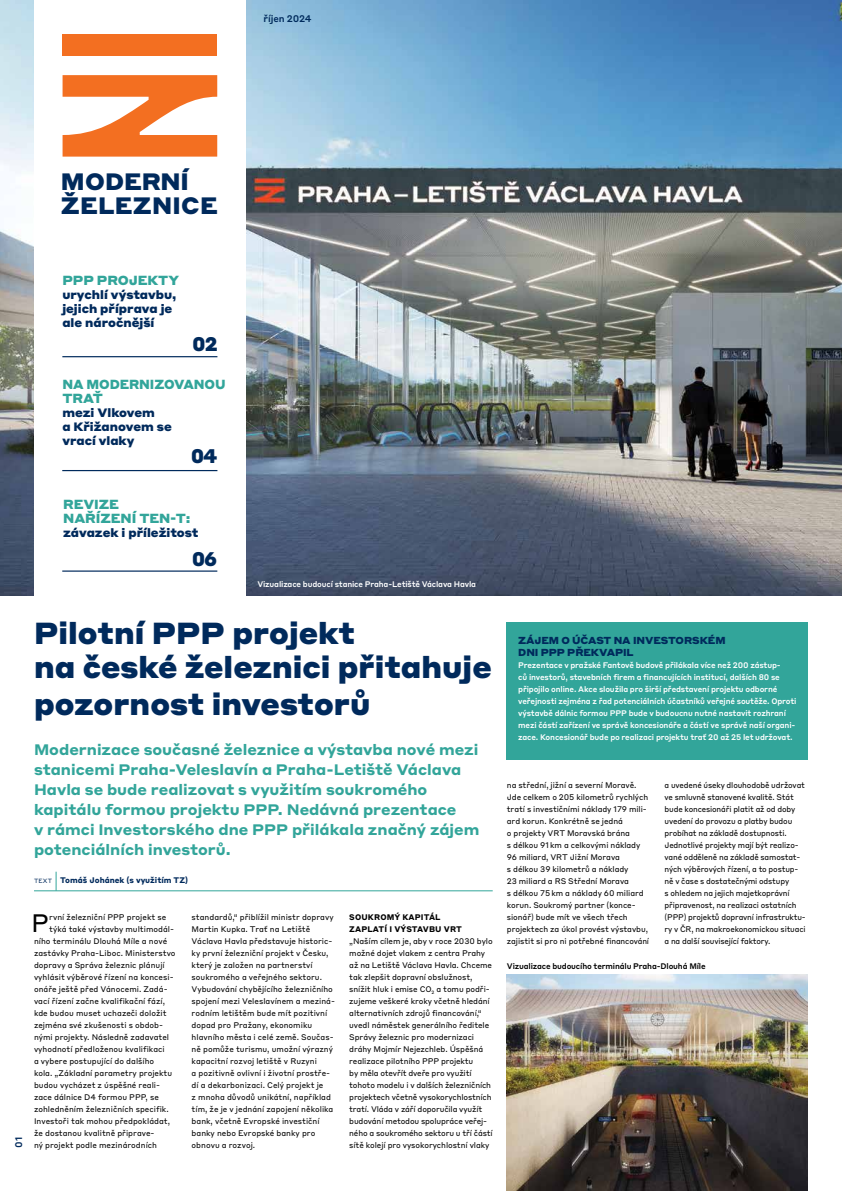
<style>
.page{position:relative;width:842px;height:1191px;background:#fff}
.page>*{position:absolute;margin:0;border:0;box-sizing:border-box;transform-origin:0 0}
.t1{font:900 30px/34px "Styrene A";color:#002a5c}
.t2{font:24.9px "Styrene B";color:#000}
.t3{font:900 23.4px/24.8px "Styrene A";letter-spacing:.01em;color:#002a5c}
.t4{font:900 19.4px "Styrene A";color:#002a5c}
.t5{font:700 15px/20px "Styrene A";color:#32a59a}
.t6{font:900 13px/14px "Styrene A";letter-spacing:-.01em;color:#32a59a}
.t7{font:900 13px/14px "Styrene A";letter-spacing:-.01em;color:#32a59a;scale:.96 1}
.t8{font:900 12px/14px "Styrene A";color:#002a5c}
.t9{font:900 10px/12px "Styrene A";letter-spacing:-.01em;color:#002a5c}
.t10{font:500 9.5px "Styrene B";letter-spacing:-.015em;color:#002a5c}
.t11{font:8px/12px "Styrene B";letter-spacing:-.01em;color:#000}
.t12{font:500 8px/12px "Styrene B";letter-spacing:-.02em;color:#fff}
.t13{font:500 8px "Styrene B";letter-spacing:-.02em;color:#000}
.t14{font:700 8px/12px "Styrene B";letter-spacing:.01em;color:#000}
.t15{font:700 8px "Styrene B";color:#002a5c}
.s1{font-weight:400;font-size:6px}
</style>
<div class="page">
<img style="left:0;top:0;width:842px;height:595px">
<img style="left:507px;top:974px;width:301px;height:217px">
<div style="left:34px;top:0;width:212px;height:599px;background:#fff"></div>
<hr style="left:34px;top:890px;width:459px;height:1px;background:#32a59a">
<svg style="left:56px;top:871px;width:1px;height:19px"></svg>
<hr style="left:62px;top:470px;width:155px;height:1px;background:#002a5c">
<hr style="left:62px;top:570px;width:155px;height:1px;background:#002a5c">
<hr style="left:62px;top:356px;width:155px;height:1px;background:#002a5c">
<svg style="left:63px;top:75px;width:154px;height:82px"></svg>
<div style="left:63px;top:34px;width:154px;height:22px;background:#f36f21"></div>
<div style="left:507px;top:622px;width:301px;height:138px;background:#32a59a"></div>
<p class="t10" style="left:264px;top:11px;width:49px">říjen 2024</p>
<h3 class="t3" style="left:61px;top:166px;width:158px">MODERNÍ<br>ŽELEZNICE</h3>
<h3 class="t6" style="left:62px;top:272px;width:118px">PPP PROJEKTY</h3>
<h3 class="t8" style="left:62px;top:287px;width:116px">urychlí výstavbu, jejich příprava je ale náročnější</h3>
<h3 class="t4" style="left:192px;top:327px;width:27px">02</h3>
<h3 class="t7" style="left:62px;top:375px;width:172px">NA MODERNIZOVANOU<br>TRAŤ</h3>
<h3 class="t8" style="left:62px;top:404px;width:111px">mezi Vlkovem<br>a Křižanovem se vrací vlaky</h3>
<h3 class="t4" style="left:191px;top:439px;width:28px">04</h3>
<h3 class="t6" style="left:63px;top:496px;width:129px">REVIZE<br>NAŘÍZENÍ TEN-T:</h3>
<h3 class="t8" style="left:63px;top:524px;width:137px">závazek i příležitost</h3>
<h3 class="t4" style="left:192px;top:542px;width:27px">06</h3>
<p class="t12" style="left:257px;top:578px;width:220px">Vizualizace budoucí stanice Praha-Letiště Václava Havla</p>
<p class="t10" style="left:11px;top:1147px;width:12px;rotate:-90deg">01</p>
<h1 class="t1" style="left:34px;top:613px;width:459px">Pilotní PPP projekt<br>na české železnici přitahuje</h1>
<h1 class="t1" style="left:34px;top:684px;width:338px">pozornost investorů</h1>
<p class="t5" style="left:34px;top:738px;width:447px">Modernizace současné železnice a výstavba nové mezi stanicemi Praha-Veleslavín a Praha-Letiště Václava Havla se bude realizovat s využitím soukromého kapitálu formou projektu PPP. Nedávná prezentace<br>v rámci Investorského dne PPP přilákala značný zájem potenciálních investorů.</p>
<p class="t15" style="left:34px;top:873px;width:155px"><span class="s1">TEXT</span> Tomáš Johánek (s využitím TZ)</p>
<h2 class="t2" style="left:31px;top:901px;width:20px">P</h2>
<p class="t11" style="left:49px;top:910px;width:118px">rvní železniční PPP projekt se</p>
<p class="t11" style="left:192px;top:910px;width:145px">standardů,“ přiblížil ministr dopravy Martin Kupka. Trať na Letiště Václava Havla představuje historic&shy;ky první železniční projekt v Česku, který je založen na partnerství soukromého a veřejného sektoru.<br>Vybudování chybějícího železničního spojení mezi Veleslavínem a meziná&shy;rodním letištěm bude mít pozitivní dopad pro Pražany, ekonomiku hlavního města i celé země. Součas&shy;ně pomůže turismu, umožní výrazný kapacitní rozvoj letiště v Ruzyni<br>a pozitivně ovlivní i životní prostře&shy;dí a dekarbonizaci. Celý projekt je<br>z mnoha důvodů unikátní, například tím, že je v jednání zapojení několika bank, včetně Evropské investiční banky nebo Evropské banky pro obnovu a rozvoj.</p>
<p class="t14" style="left:349px;top:910px;width:114px">SOUKROMÝ KAPITÁL<br>ZAPLATÍ I VÝSTAVBU VRT</p>
<p class="t11" style="left:49px;top:922px;width:126px">týká také výstavby multimodál-</p>
<p class="t11" style="left:34px;top:934px;width:135px">ního terminálu Dlouhá Míle a nové</p>
<p class="t11" style="left:34px;top:946px;width:143px">zastávky Praha-Liboc. Ministerstvo</p>
<p class="t11" style="left:34px;top:958px;width:132px">dopravy a Správa železnic plánují</p>
<p class="t11" style="left:34px;top:970px;width:141px">vyhlásit výběrové řízení na koncesi-</p>
<p class="t11" style="left:34px;top:982px;width:135px">onáře ještě před Vánocemi. Zadá-</p>
<p class="t11" style="left:34px;top:994px;width:133px">vací řízení začne kvalifikační fází,</p>
<p class="t11" style="left:34px;top:1006px;width:134px">kde budou muset uchazeči doložit</p>
<p class="t11" style="left:34px;top:1018px;width:131px">zejména své zkušenosti s obdob-</p>
<p class="t11" style="left:34px;top:1030px;width:137px">nými projekty. Následně zadavatel</p>
<p class="t11" style="left:34px;top:1042px;width:132px">vyhodnotí předloženou kvalifikaci</p>
<p class="t11" style="left:34px;top:1054px;width:122px">a vybere postupující do dalšího</p>
<p class="t11" style="left:34px;top:1066px;width:140px">kola. „Základní parametry projektu</p>
<p class="t11" style="left:34px;top:1078px;width:128px">budou vycházet z úspěšné reali-</p>
<p class="t11" style="left:34px;top:1090px;width:126px">zace dálnice D4 formou PPP, se</p>
<p class="t11" style="left:34px;top:1102px;width:136px">zohledněním železničních specifik.</p>
<p class="t11" style="left:34px;top:1114px;width:137px">Investoři tak mohou předpokládat,</p>
<p class="t11" style="left:34px;top:1126px;width:122px">že dostanou kvalitně připrave-</p>
<p class="t11" style="left:34px;top:1138px;width:125px">ný projekt podle mezinárodních</p>
<p class="t11" style="left:349px;top:934px;width:145px">„Naším cílem je, aby v roce 2030 bylo možné dojet vlakem z centra Prahy až na Letiště Václava Havla. Chceme tak zlepšit dopravní obslužnost, snížit hluk i emise CO<sub>2</sub> a tomu podři&shy;zujeme veškeré kroky včetně hledání alternativních zdrojů financování,“ uvedl náměstek generálního ředitele Správy železnic pro modernizaci dráhy Mojmír Nejezchleb. Úspěšná realizace pilotního PPP projektu<br>by měla otevřít dveře pro využití tohoto modelu i v dalších železničních projektech včetně vysokorychlostních tratí. Vláda v září doporučila využít budování metodou spolupráce veřej&shy;ného a soukromého sektoru u tří částí sítě kolejí pro vysokorychlostní vlaky</p>
<p class="t9" style="left:518px;top:633px;width:209px">ZÁJEM O ÚČAST NA INVESTORSKÉM<br>DNI PPP PŘEKVAPIL</p>
<p class="t12" style="left:518px;top:658px;width:280px">Prezentace v pražské Fantově budově přilákala více než 200 zástup-<br>ců investorů, stavebních firem a financujících institucí, dalších 80 se připojilo online. Akce sloužila pro širší představení projektu odborné veřejnosti zejména z řad potenciálních účastníků veřejné soutěže. Oproti výstavbě dálnic formou PPP bude v budoucnu nutné nastavit rozhraní mezi částí zařízení ve správě koncesionáře a částí ve správě naší organi&shy;zace. Koncesionář bude po realizaci projektu trať 20 až 25 let udržovat.</p>
<p class="t11" style="left:507px;top:778px;width:144px">na střední, jižní a severní Moravě.<br>Jde celkem o 205 kilometrů rychlých tratí s investičními náklady 179 mili&shy;ard korun. Konkrétně se jedná<br>o projekty VRT Moravská brána<br>s délkou 91 km a celkovými náklady 96 miliard, VRT Jižní Morava<br>s délkou 39 kilometrů a náklady<br>23 miliard a RS Střední Morava<br>s délkou 75 km a náklady 60 miliard korun. Soukromý partner (konce&shy;sionář) bude mít ve všech třech projektech za úkol provést výstavbu, zajistit si pro ni potřebné financování</p>
<p class="t11" style="left:664px;top:778px;width:143px">a uvedené úseky dlouhodobě udržovat ve smluvně stanovené kvalitě. Stát bude koncesionáři platit až od doby uvedení do provozu a platby budou probíhat na základě dostupnosti.<br>Jednotlivé projekty mají být realizo&shy;vané odděleně na základě samostat&shy;ných výběrových řízení, a to postup&shy;ně v čase s dostatečnými odstupy<br>s ohledem na jejich majetkoprávní připravenost, na realizaci ostatních (PPP) projektů dopravní infrastruktu&shy;ry v ČR, na makroekonomickou situaci a na další související faktory.</p>
<p class="t13" style="left:507px;top:959px;width:200px">Vizualizace budoucího terminálu Praha-Dlouhá Míle</p>
</div>
